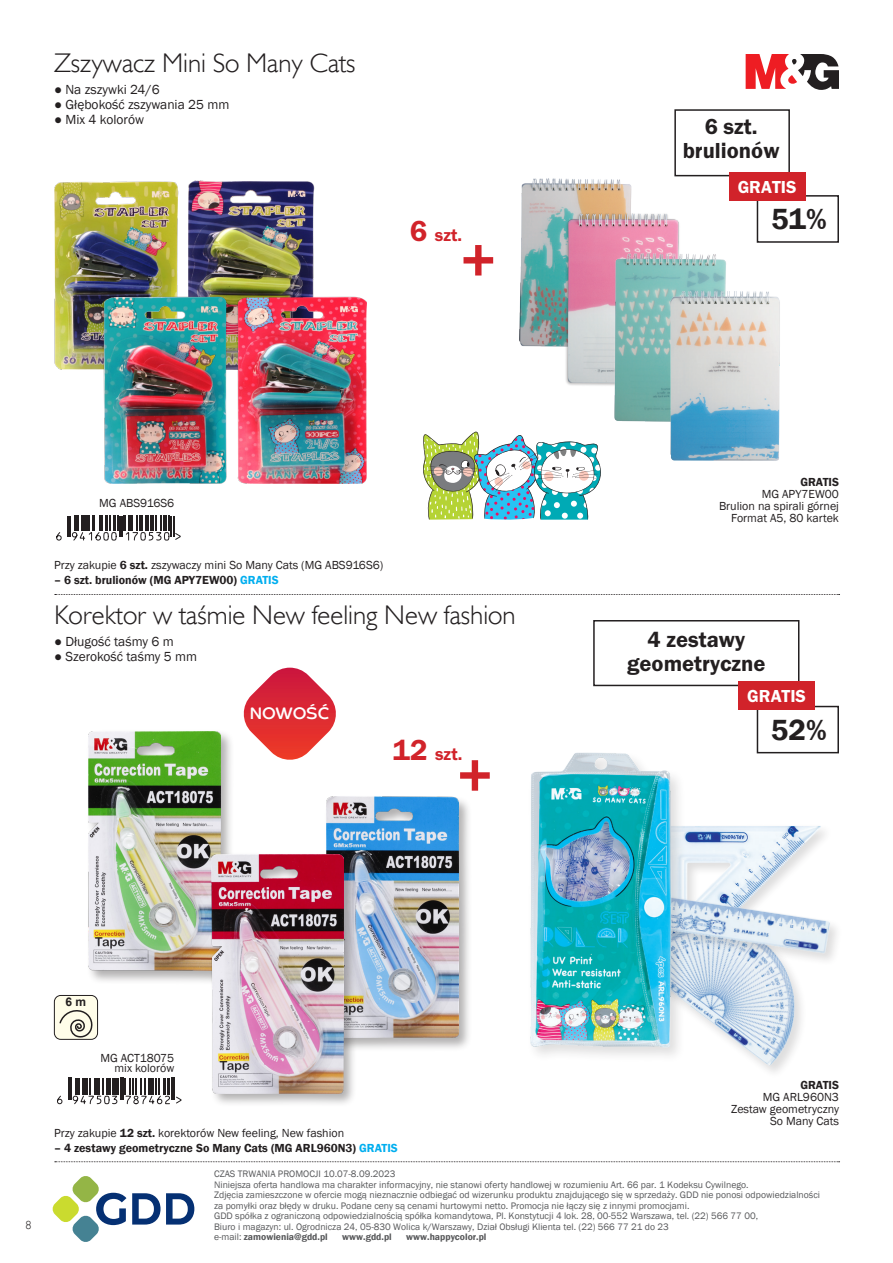
<style>
.page{position:relative;width:893px;height:1263px;background:#fff}
.page>*{position:absolute;margin:0;border:0;box-sizing:border-box;transform-origin:0 0}
.CENA{font:60px "Franklin Gothic URW Dem";color:#d1232a}
.t1{font:600 30px "Franklin Gothic";color:#231f20}
.tytuly_modulow{font:27px "Humanst 521 Lt EU";color:#231f20}
.CENA-2{font:22.5px "Franklin Gothic URW Dem";color:#231f20}
.CENA_MALA{font:18px "Franklin Gothic URW Dem";color:#fff}
.CENA-3{font:18px "Franklin Gothic URW Dem";color:#d1232a}
.tytuly{font:16.8px "Co Headline Corp";color:#fff}
.txt_1{font:13.5px "Franklin Gothic";color:#231f20}
.txt_OK_OK{font:12px "Franklin Gothic";color:#231f20}
.kod_produktu{font:12px "Franklin Gothic";color:#231f20}
.txt_OK_OK-2{font:600 12px "Franklin Gothic";color:#231f20}
.dane{font:12px "Franklin Gothic";color:#231f20}
.kod_produktu-2{font:600 12px "Franklin Gothic";color:#231f20}
.t2{font:700 12px "Arial";color:#231f20}
.t3{font:12px "Humanst 521 Lt EU";color:#231f20}
.t4{font:9.6px/10.5px "Franklin Gothic";color:#57585a}
.t5{font:600 9.6px "Franklin Gothic";color:#57585a}
.s1{font-size:30px}
.s2{font-weight:600}
.s3{color:#00aeef}
.s4{font-weight:400}
</style>
<div class="page">
<svg style="left:55px;top:594px;width:785px;height:1px"></svg>
<svg style="left:55px;top:1161px;width:785px;height:1px"></svg>
<svg style="left:746px;top:54px;width:93px;height:36px"></svg>
<svg style="left:132px;top:1193px;width:62px;height:31px"></svg>
<svg style="left:52px;top:1176px;width:74px;height:66px"></svg>
<img style="left:54px;top:181px;width:261px;height:188px">
<img style="left:95px;top:295px;width:271px;height:189px">
<div style="left:86px;top:729px;width:149px;height:256px;background:#231f20;opacity:.35"></div>
<img style="left:88px;top:731px;width:132px;height:240px">
<div style="left:324px;top:795px;width:148px;height:257px;background:#231f20;opacity:.35"></div>
<img style="left:326px;top:797px;width:132px;height:241px">
<div style="left:209px;top:852px;width:149px;height:255px;background:#231f20;opacity:.35"></div>
<img style="left:211px;top:855px;width:132px;height:238px">
<img style="left:519px;top:178px;width:113px;height:169px">
<img style="left:556px;top:202px;width:124px;height:184px">
<img style="left:602px;top:238px;width:124px;height:184px">
<img style="left:656px;top:277px;width:124px;height:184px">
<svg style="left:74px;top:515px;width:96px;height:1px"></svg>
<svg style="left:56px;top:516px;width:125px;height:25px"></svg>
<div style="left:757px;top:195px;width:82px;height:48px;border:2px solid #231f20"></div>
<div style="left:674px;top:109px;width:116px;height:67px;border:2px solid #231f20"></div>
<div style="left:729px;top:172px;width:76px;height:28px;background:#d1232a"></div>
<div style="left:757px;top:706px;width:82px;height:47px;border:2px solid #231f20"></div>
<div style="left:593px;top:620px;width:206px;height:66px;border:2px solid #231f20"></div>
<div style="left:738px;top:682px;width:77px;height:28px;background:#d1232a"></div>
<img style="left:693px;top:826px;width:132px;height:52px">
<img style="left:693px;top:878px;width:108px;height:193px">
<div style="left:653px;top:894px;width:190px;height:73px;background:#231f20;opacity:.15"></div>
<img style="left:693px;top:890px;width:143px;height:70px">
<img style="left:530px;top:752px;width:163px;height:304px">
<svg style="left:57px;top:1078px;width:125px;height:27px"></svg>
<div style="left:54px;top:995px;width:44px;height:44px;background:#fffde9;border-radius:6px"></div>
<div style="left:54px;top:995px;width:44px;height:45px;border:1px solid #231f20;border-radius:6px"></div>
<svg style="left:59px;top:1010px;width:34px;height:28px"></svg>
<img style="left:423px;top:431px;width:178px;height:89px">
<svg style="left:243px;top:668px;width:93px;height:92px"></svg>
<p class="tytuly_modulow" style="left:54px;top:47px;width:303px">Zszywacz Mini So Many Cats</p>
<p class="txt_1" style="left:54px;top:81px;width:107px">● Na zszywki 24/6</p>
<p class="txt_1" style="left:54px;top:96px;width:177px">● Głębokość zszywania 25 mm</p>
<p class="txt_1" style="left:54px;top:111px;width:92px">● Mix 4 kolorów</p>
<p class="CENA-3" style="left:410px;top:224px;width:54px"><span class="s1">6</span> szt.</p>
<p class="CENA" style="left:461px;top:223px;width:37px">+</p>
<p class="dane" style="left:99px;top:495px;width:77px">MG ABS916S6</p>
<p class="txt_OK_OK" style="left:54px;top:558px;width:331px">Przy zakupie <span class="s2">6 szt.</span> zszywaczy mini So Many Cats (MG ABS916S6)</p>
<p class="txt_OK_OK-2" style="left:54px;top:573px;width:226px">– 6 szt. brulionów (MG APY7EW00) <span class="s3">GRATIS</span></p>
<p class="tytuly_modulow" style="left:54px;top:599px;width:463px">Korektor w taśmie New feeling New fashion</p>
<p class="txt_1" style="left:54px;top:633px;width:121px">● Długość taśmy 6 m</p>
<p class="txt_1" style="left:54px;top:648px;width:144px">● Szerokość taśmy 5 mm</p>
<p class="tytuly" style="left:250px;top:703px;width:81px">NOWOŚĆ</p>
<p class="CENA-3" style="left:392px;top:743px;width:71px"><span class="s1">12</span> szt.</p>
<p class="CENA" style="left:457px;top:739px;width:37px">+</p>
<p class="CENA-2" style="left:705px;top:112px;width:54px">6 szt.</p>
<p class="CENA-2" style="left:683px;top:136px;width:98px">brulionów</p>
<p class="CENA_MALA" style="left:738px;top:175px;width:60px">GRATIS</p>
<p class="t1" style="left:771px;top:200px;width:57px">51%</p>
<p class="kod_produktu-2" style="left:800px;top:474px;width:40px">GRATIS</p>
<p class="kod_produktu" style="left:762px;top:486px;width:79px">MG APY7EW00</p>
<p class="kod_produktu" style="left:719px;top:498px;width:121px">Brulion na spirali górnej</p>
<p class="kod_produktu" style="left:731px;top:510px;width:109px">Format A5, 80 kartek</p>
<p class="CENA-2" style="left:648px;top:626px;width:99px">4 zestawy</p>
<p class="CENA-2" style="left:627px;top:650px;width:140px">geometryczne</p>
<p class="CENA_MALA" style="left:747px;top:685px;width:60px">GRATIS</p>
<p class="t1" style="left:771px;top:711px;width:57px">52%</p>
<p class="t3" style="left:26px;top:1217px;width:8px">8</p>
<p class="t2" style="left:66px;top:994px;width:22px">6 m</p>
<p class="dane" style="left:100px;top:1050px;width:75px">MG ACT18075</p>
<p class="dane" style="left:115px;top:1061px;width:61px">mix kolorów</p>
<p class="txt_OK_OK" style="left:54px;top:1125px;width:292px">Przy zakupie <span class="s2">12 szt.</span> korektorów New feeling, New fashion</p>
<p class="txt_OK_OK-2" style="left:54px;top:1140px;width:345px">– 4 zestawy geometryczne So Many Cats (MG ARL960N3) <span class="s3">GRATIS</span></p>
<p class="kod_produktu-2" style="left:800px;top:1077px;width:40px">GRATIS</p>
<p class="kod_produktu" style="left:763px;top:1089px;width:78px">MG ARL960N3</p>
<p class="kod_produktu" style="left:731px;top:1101px;width:109px">Zestaw geometryczny</p>
<p class="kod_produktu" style="left:770px;top:1113px;width:70px">So Many Cats</p>
<p class="t4" style="left:214px;top:1169px;width:183px">CZAS TRWANIA PROMOCJI 10.07-8.09.2023</p>
<p class="t4" style="left:214px;top:1179px;width:607px">Niniejsza oferta handlowa ma charakter informacyjny, nie stanowi oferty handlowej w rozumieniu Art. 66 par. 1 Kodeksu Cywilnego.<br>Zdjęcia zamieszczone w ofercie mogą nieznacznie odbiegać od wizerunku produktu znajdującego się w sprzedaży. GDD nie ponosi odpowiedzialności za pomyłki oraz błędy w druku. Podane ceny są cenami hurtowymi netto. Promocja nie łączy się z innymi promocjami.</p>
<p class="t4" style="left:214px;top:1211px;width:545px">GDD spółka z ograniczoną odpowiedzialnością spółka komandytowa, Pl. Konstytucji 4 lok. 28, 00-552 Warszawa, tel. (22) 566 77 00,</p>
<p class="t4" style="left:214px;top:1221px;width:456px">Biuro i magazyn: ul. Ogrodnicza 24, 05-830 Wolica k/Warszawy, Dział Obsługi Klienta tel. (22) 566 77 21 do 23</p>
<p class="t5" style="left:214px;top:1231px;width:115px"><span class="s4">e-mail:</span> zamowienia@gdd.pl</p>
<p class="t5" style="left:342px;top:1231px;width:51px">www.gdd.pl</p>
<p class="t5" style="left:406px;top:1231px;width:82px">www.happycolor.pl</p>
</div>
